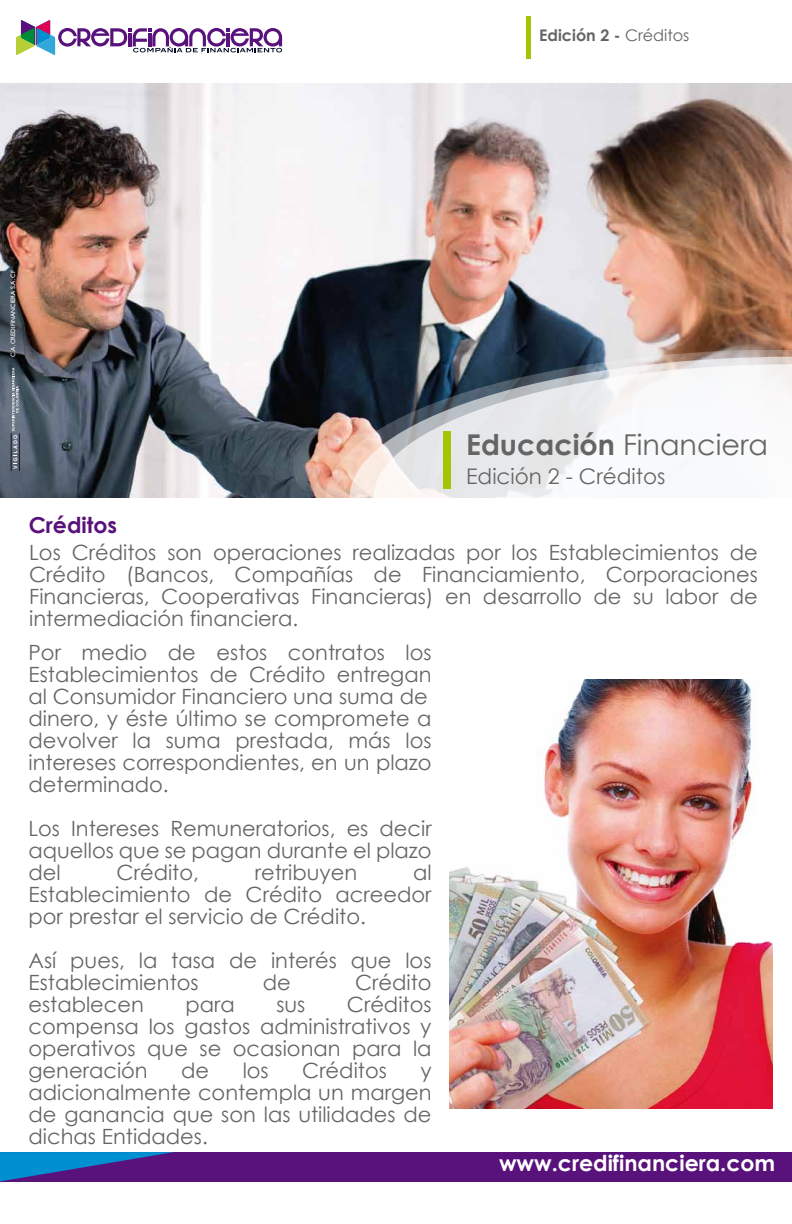
<style>
.page{position:relative;width:792px;height:1224px;background:#fff}
.page>*{position:absolute;margin:0;border:0;box-sizing:border-box;transform-origin:0 0}
.t1{font:28.6px "Century Gothic";color:#666565}
.t2{font:700 22px "Century Gothic";color:#fff}
.t3{font:700 22px "Century Gothic";color:#59117b}
.t4{font:21.5px "Century Gothic";color:#666565}
.t5{font:21px/22px "Century Gothic";color:#666565;text-align:justify}
.t6{font:700 16px "Century Gothic";color:#666565}
.t7{font:6.3px "Gill Sans";color:#fff}
.s1{font-weight:400}
.s2{font-weight:700}
</style>
<div class="page">
<img style="left:0;top:84px;width:792px;height:413px">
<img style="left:326px;top:350px;width:466px;height:148px">
<img style="left:350px;top:357px;width:442px;height:141px">
<svg style="left:373px;top:364px;width:419px;height:134px"></svg>
<svg style="left:16px;top:20px;width:266px;height:35px"></svg>
<div style="left:526px;top:16px;width:5px;height:43px;background:#a4c405"></div>
<div style="left:443px;top:431px;width:8px;height:57px;background:#a4c405"></div>
<img style="left:449px;top:680px;width:324px;height:428px">
<div style="left:0;top:1152px;width:792px;height:29px;background:#59117b"></div>
<svg style="left:0;top:1152px;width:174px;height:29px"></svg>
<hr style="left:11px;top:433px;width:1px;height:38px;background:#19161a">
<hr style="left:19px;top:433px;width:1px;height:38px;background:#19161a">
<svg style="left:12px;top:368px;width:7px;height:101px"></svg>
<p class="t6" style="left:539px;top:23px;width:152px">Edición 2 - <span class="s1">Créditos</span></p>
<p class="t7" style="left:9px;top:357px;width:88px;rotate:-90deg">C.A. CREDIFINANCIERA S.A. CF</p>
<h1 class="t1" style="left:466px;top:424px;width:304px"><span class="s2">Educación</span> Financiera</h1>
<p class="t3" style="left:29px;top:509px;width:90px">Créditos</p>
<p class="t4" style="left:466px;top:462px;width:201px">Edición 2 - Créditos</p>
<p class="t5" style="left:29px;top:541px;width:730px">Los Créditos son operaciones realizadas por los Establecimientos de Crédito (Bancos, Compañías de Financiamiento, Corporaciones Financieras, Cooperativas Financieras) en desarrollo de su labor de intermediación financiera.</p>
<p class="t5" style="left:29px;top:641px;width:405px;text-align:left">Por medio de estos contratos los Establecimientos de Crédito entregan al Consumidor Financiero una suma de dinero, y éste último se compromete a devolver la suma prestada, más los intereses correspondientes, en un plazo determinado.</p>
<p class="t5" style="left:29px;top:817px;width:405px">Los Intereses Remuneratorios, es decir aquellos que se pagan durante el plazo del</p>
<p class="t5" style="left:117px;top:861px;width:84px">Crédito,</p>
<p class="t5" style="left:255px;top:861px;width:104px">retribuyen</p>
<p class="t5" style="left:29px;top:861px;width:405px;text-indent:385px">al Establecimiento de Crédito acreedor por prestar el servicio de Crédito.</p>
<p class="t5" style="left:29px;top:949px;width:405px">Así pues, la tasa de interés que los<br>Establecimientos</p>
<p class="t5" style="left:263px;top:971px;width:30px">de</p>
<p class="t5" style="left:355px;top:971px;width:78px">Crédito</p>
<p class="t5" style="left:29px;top:993px;width:405px;text-indent:318px">Créditos compensa los gastos administrativos y operativos que se ocasionan para la generación</p>
<p class="t5" style="left:29px;top:993px;width:117px">establecen</p>
<p class="t5" style="left:186px;top:993px;width:51px">para</p>
<p class="t5" style="left:276px;top:993px;width:31px">sus</p>
<p class="t5" style="left:181px;top:1059px;width:30px">de</p>
<p class="t5" style="left:243px;top:1059px;width:28px">los</p>
<p class="t5" style="left:302px;top:1059px;width:86px">Créditos</p>
<p class="t5" style="left:29px;top:1059px;width:405px;text-indent:392px">y adicionalmente contempla un margen de ganancia que son las utilidades de dichas Entidades.</p>
<p class="t2" style="left:499px;top:1147px;width:278px">www.credifinanciera.com</p>
</div>
